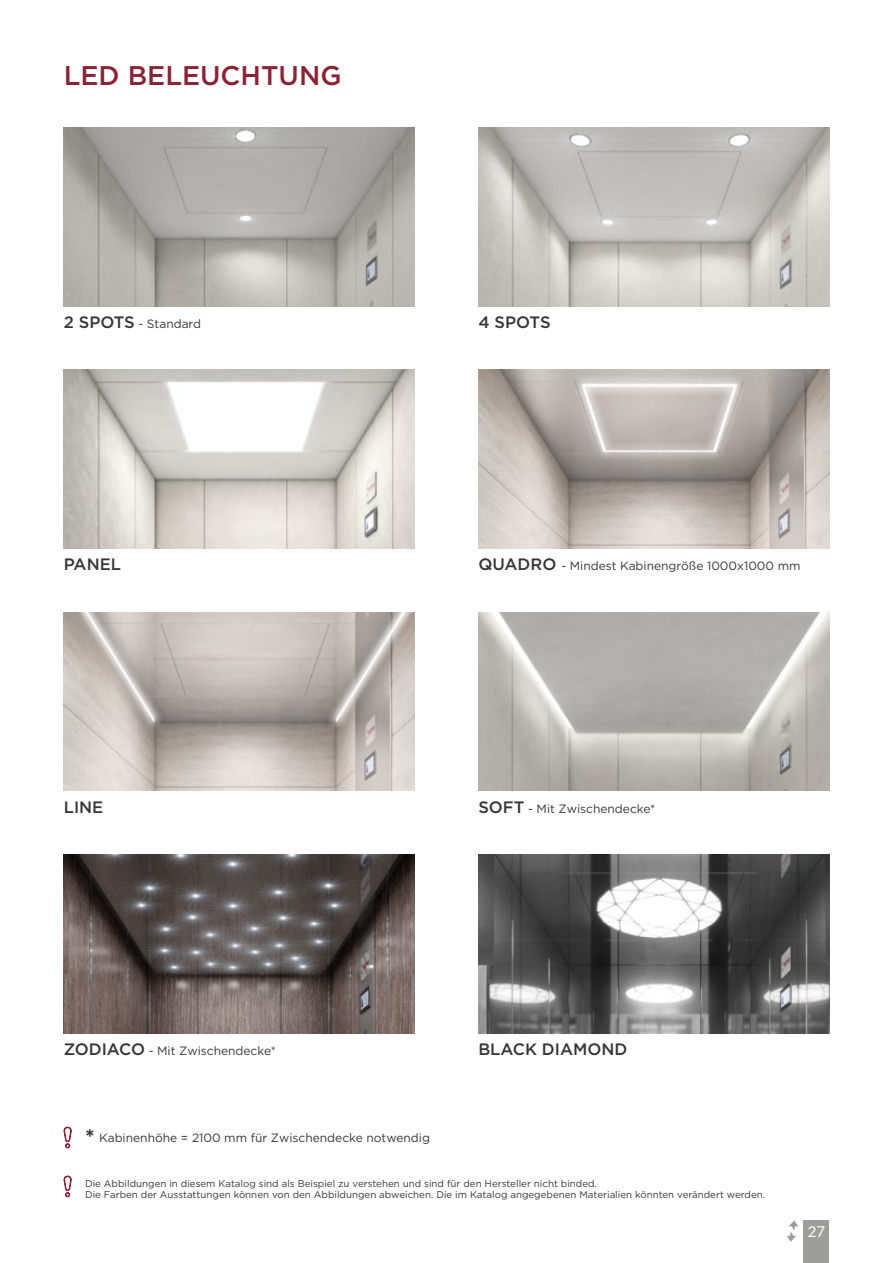
<style>
.page{position:relative;width:893px;height:1263px;background:#fff}
.page>*{position:absolute;margin:0;border:0;box-sizing:border-box;transform-origin:0 0}
.t1{font:500 27px "Gotham";color:#8a2333}
.t2{font:500 16.5px "Gotham";color:#373636}
.t3{font:500 16.5px "Gotham";letter-spacing:-.01em;color:#373636}
.t4{font:15px "Lato";color:#fff}
.t5{font:12px "Gotham";color:#373636}
.t6{font:9.75px/11.7px "Gotham";color:#373636}
.s1{font-weight:500;font-size:16.5px}
.s2{font-weight:700;font-size:22.5px}
</style>
<div class="page">
<div style="left:804px;top:1220px;width:25px;height:43px;background:#9d9d9c"></div>
<svg style="left:787px;top:1220px;width:11px;height:22px"></svg>
<img style="left:64px;top:128px;width:351px;height:178px">
<img style="left:64px;top:370px;width:351px;height:179px">
<img style="left:64px;top:855px;width:351px;height:178px">
<img style="left:64px;top:612px;width:351px;height:179px">
<img style="left:478px;top:128px;width:351px;height:178px">
<img style="left:478px;top:612px;width:351px;height:179px">
<img style="left:478px;top:855px;width:351px;height:178px">
<img style="left:478px;top:370px;width:351px;height:179px">
<svg style="left:64px;top:1175px;width:8px;height:22px"></svg>
<svg style="left:64px;top:1127px;width:8px;height:21px"></svg>
<h1 class="t1" style="left:64px;top:58px;width:279px">LED BELEUCHTUNG</h1>
<p class="t5" style="left:64px;top:316px;width:139px"><span class="s1">2 SPOTS</span> - Standard</p>
<h2 class="t3" style="left:478px;top:311px;width:74px">4 SPOTS</h2>
<h2 class="t2" style="left:64px;top:554px;width:59px">PANEL</h2>
<h2 class="t2" style="left:64px;top:796px;width:41px">LINE</h2>
<p class="t5" style="left:478px;top:558px;width:324px"><span class="s1">QUADRO</span> - Mindest Kabinengröße 1000x1000 mm</p>
<p class="t5" style="left:478px;top:801px;width:179px"><span class="s1">SOFT</span> - Mit Zwischendecke*</p>
<p class="t5" style="left:64px;top:1043px;width:214px"><span class="s1">ZODIACO</span> - Mit Zwischendecke*</p>
<p class="t5" style="left:85px;top:1130px;width:347px"><span class="s2">*</span> Kabinenhöhe = 2100 mm für Zwischendecke notwendig</p>
<h2 class="t2" style="left:478px;top:1038px;width:150px">BLACK DIAMOND</h2>
<p class="t6" style="left:85px;top:1177px;width:682px">Die Abbildungen in diesem Katalog sind als Beispiel zu verstehen und sind für den Hersteller nicht binded.<br>Die Farben der Ausstattungen können von den Abbildungen abweichen. Die im Katalog angegebenen Materialien könnten verändert werden.</p>
<h3 class="t4" style="left:808px;top:1221px;width:19px">27</h3>
</div>
